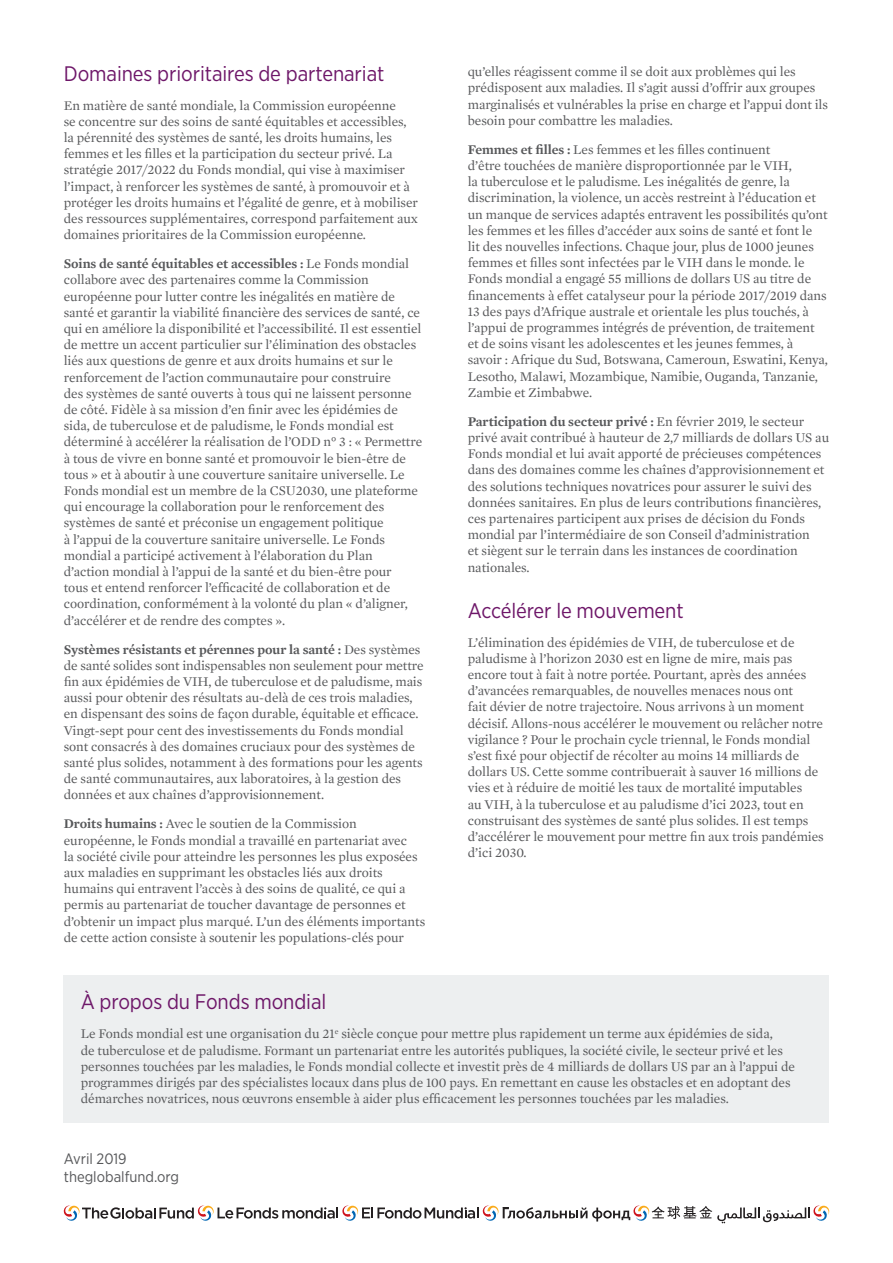
<style>
.page{position:relative;width:893px;height:1263px;background:#fff}
.page>*{position:absolute;margin:0;border:0;box-sizing:border-box;transform-origin:0 0}
.t1{font:21px "Gotham Narrow";letter-spacing:-.005em;color:#6e1769}
.t2{font:15px/18px "Gotham Narrow";color:#57585a}
.t3{font:13.5px/16.2px "Mercury Text G1";letter-spacing:-.005em;color:#57585a}
.s1{font-weight:600}
</style>
<div class="page">
<svg style="left:64px;top:1205px;width:765px;height:18px"></svg>
<div style="left:64px;top:975px;width:765px;height:148px;background:#edeff0"></div>
<h1 class="t1" style="left:64px;top:60px;width:322px">Domaines prioritaires de partenariat</h1>
<p class="t3" style="left:64px;top:97px;width:356px">En matière de santé mondiale, la Commission européenne<br>se concentre sur des soins de santé équitables et accessibles, la pérennité des systèmes de santé, les droits humains, les femmes et les filles et la participation du secteur privé. La stratégie 2017/2022 du Fonds mondial, qui vise à maximiser l’impact, à renforcer les systèmes de santé, à promouvoir et à protéger les droits humains et l’égalité de genre, et à mobiliser des ressources supplémentaires, correspond parfaitement aux domaines prioritaires de la Commission européenne.</p>
<p class="t3" style="left:64px;top:256px;width:360px"><span class="s1">Soins de santé équitables et accessibles :</span> Le Fonds mondial collabore avec des partenaires comme la Commission européenne pour lutter contre les inégalités en matière de santé et garantir la viabilité financière des services de santé, ce qui en améliore la disponibilité et l’accessibilité. Il est essentiel de mettre un accent particulier sur l’élimination des obstacles liés aux questions de genre et aux droits humains et sur le renforcement de l’action communautaire pour construire<br>des systèmes de santé ouverts à tous qui ne laissent personne de côté. Fidèle à sa mission d’en finir avec les épidémies de sida, de tuberculose et de paludisme, le Fonds mondial est déterminé à accélérer la réalisation de l’ODD n° 3 : « Permettre à tous de vivre en bonne santé et promouvoir le bien-être de tous » et à aboutir à une couverture sanitaire universelle. Le Fonds mondial est un membre de la CSU2030, une plateforme qui encourage la collaboration pour le renforcement des systèmes de santé et préconise un engagement politique<br>à l’appui de la couverture sanitaire universelle. Le Fonds mondial a participé activement à l’élaboration du Plan<br>d’action mondial à l’appui de la santé et du bien-être pour<br>tous et entend renforcer l’efficacité de collaboration et de coordination, conformément à la volonté du plan « d’aligner, d’accélérer et de rendre des comptes ».</p>
<p class="t3" style="left:64px;top:641px;width:361px"><span class="s1">Systèmes résistants et pérennes pour la santé :</span> Des systèmes de santé solides sont indispensables non seulement pour mettre fin aux épidémies de VIH, de tuberculose et de paludisme, mais aussi pour obtenir des résultats au-delà de ces trois maladies, en dispensant des soins de façon durable, équitable et efficace.<br>Vingt-sept pour cent des investissements du Fonds mondial sont consacrés à des domaines cruciaux pour des systèmes de santé plus solides, notamment à des formations pour les agents de santé communautaires, aux laboratoires, à la gestion des données et aux chaînes d’approvisionnement.</p>
<p class="t3" style="left:64px;top:816px;width:363px"><span class="s1">Droits humains :</span> Avec le soutien de la Commission européenne, le Fonds mondial a travaillé en partenariat avec<br>la société civile pour atteindre les personnes les plus exposées aux maladies en supprimant les obstacles liés aux droits humains qui entravent l’accès à des soins de qualité, ce qui a permis au partenariat de toucher davantage de personnes et d’obtenir un impact plus marqué. L’un des éléments importants de cette action consiste à soutenir les populations-clés pour</p>
<p class="t3" style="left:468px;top:64px;width:362px">qu’elles réagissent comme il se doit aux problèmes qui les prédisposent aux maladies. Il s’agit aussi d’offrir aux groupes marginalisés et vulnérables la prise en charge et l’appui dont ils besoin pour combattre les maladies.</p>
<p class="t3" style="left:468px;top:141px;width:362px"><span class="s1">Femmes et filles :</span> Les femmes et les filles continuent<br>d’être touchées de manière disproportionnée par le VIH,<br>la tuberculose et le paludisme. Les inégalités de genre, la discrimination, la violence, un accès restreint à l’éducation et un manque de services adaptés entravent les possibilités qu’ont les femmes et les filles d’accéder aux soins de santé et font le<br>lit des nouvelles infections. Chaque jour, plus de 1000 jeunes femmes et filles sont infectées par le VIH dans le monde. le Fonds mondial a engagé 55 millions de dollars US au titre de financements à effet catalyseur pour la période 2017/2019 dans 13 des pays d’Afrique australe et orientale les plus touchés, à l’appui de programmes intégrés de prévention, de traitement et de soins visant les adolescentes et les jeunes femmes, à savoir : Afrique du Sud, Botswana, Cameroun, Eswatini, Kenya, Lesotho, Malawi, Mozambique, Namibie, Ouganda, Tanzanie, Zambie et Zimbabwe.</p>
<p class="t3" style="left:468px;top:413px;width:363px"><span class="s1">Participation du secteur privé :</span> En février 2019, le secteur privé avait contribué à hauteur de 2,7 milliards de dollars US au Fonds mondial et lui avait apporté de précieuses compétences dans des domaines comme les chaînes d’approvisionnement et des solutions techniques novatrices pour assurer le suivi des données sanitaires. En plus de leurs contributions financières, ces partenaires participent aux prises de décision du Fonds mondial par l’intermédiaire de son Conseil d’administration<br>et siègent sur le terrain dans les instances de coordination nationales.</p>
<h1 class="t1" style="left:468px;top:597px;width:217px">Accélérer le mouvement</h1>
<p class="t3" style="left:468px;top:634px;width:358px">L’élimination des épidémies de VIH, de tuberculose et de paludisme à l’horizon 2030 est en ligne de mire, mais pas encore tout à fait à notre portée. Pourtant, après des années d’avancées remarquables, de nouvelles menaces nous ont<br>fait dévier de notre trajectoire. Nous arrivons à un moment décisif. Allons-nous accélérer le mouvement ou relâcher notre vigilance ? Pour le prochain cycle triennal, le Fonds mondial s’est fixé pour objectif de récolter au moins 14 milliards de dollars US. Cette somme contribuerait à sauver 16 millions de vies et à réduire de moitié les taux de mortalité imputables<br>au VIH, à la tuberculose et au paludisme d’ici 2023, tout en construisant des systèmes de santé plus solides. Il est temps d’accélérer le mouvement pour mettre fin aux trois pandémies d’ici 2030.</p>
<h1 class="t1" style="left:81px;top:989px;width:247px">À propos du Fonds mondial</h1>
<p class="t3" style="left:81px;top:1026px;width:716px">Le Fonds mondial est une organisation du 21<sup>e</sup> siècle conçue pour mettre plus rapidement un terme aux épidémies de sida,<br>de tuberculose et de paludisme. Formant un partenariat entre les autorités publiques, la société civile, le secteur privé et les personnes touchées par les maladies, le Fonds mondial collecte et investit près de 4 milliards de dollars US par an à l’appui de programmes dirigés par des spécialistes locaux dans plus de 100 pays. En remettant en cause les obstacles et en adoptant des démarches novatrices, nous œuvrons ensemble à aider plus efficacement les personnes touchées par les maladies.</p>
<p class="t2" style="left:64px;top:1149px;width:117px">Avril 2019 theglobalfund.org</p>
</div>
